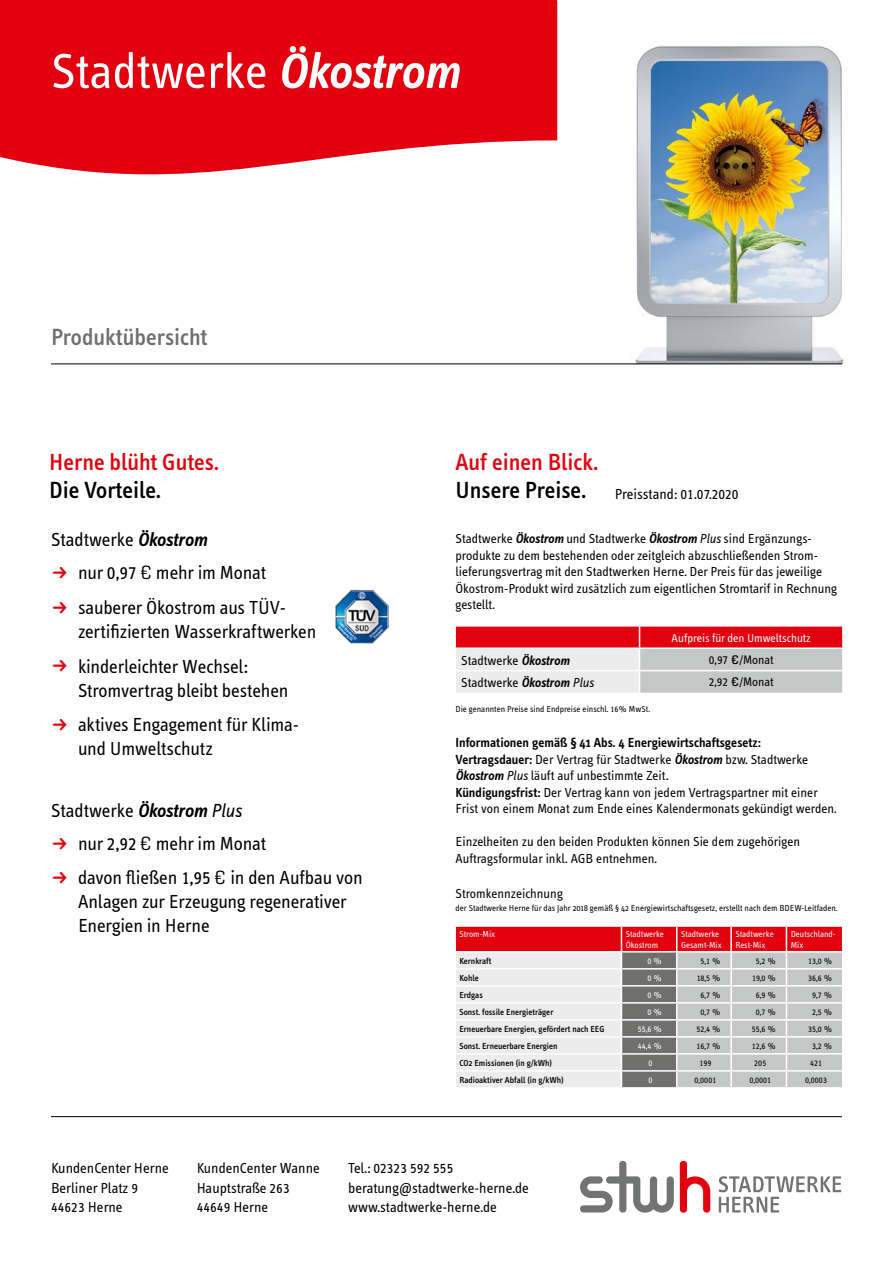
<style>
.page{position:relative;width:893px;height:1263px;background:#fff}
.page>*{position:absolute;margin:0;border:0;box-sizing:border-box;transform-origin:0 0}
.t1{font:51px "Info Text";color:#fff}
.t2{font:500 24px "Info Text";color:#e3000f}
.t3{font:500 24px "Info Text";color:#000}
.t4{font:500 24px "Info Text";color:#6f6f6e}
.t5{font:19.5px/33.8px "Info Text";letter-spacing:-.01em;color:#000}
.t6{font:15px/19.5px "Info Text";color:#000}
.t7{font:15px "Info Text Normal Caps";color:#000}
.t8{font:13.5px/16.5px "Info Text";color:#000}
.t9{font:12.75px "Info Text";color:#000}
.t10{font:12px "Info Text";color:#fff}
.t11{font:500 9px "Info Text";color:#000}
.t12{font:9px "Info Text";color:#000}
.t13{font:9px "Info Text Normal Caps";color:#000}
.t14{font:9px/10.5px "Info Text";color:#fff}
.t15{font:9px "Info Text Normal Caps";color:#fff}
.s1{font-family:"Info Disp";font-weight:600;font-style:italic}
.s2{font-family:"Info Text Normal Caps"}
.s3{font-family:"Geogrotesque"}
.s4{font-family:"Info Disp";font-style:italic}
.s5{font-family:"Geogrotesque";font-weight:500}
.s6{font-weight:600}
.s7{font-family:"Info Text"}
</style>
<div class="page">
<hr style="left:51px;top:1116px;width:791px;height:1px;background:#000">
<svg style="left:0;top:0;width:557px;height:175px;background:#e51624"></svg>
<img style="left:635px;top:46px;width:209px;height:318px">
<hr style="left:51px;top:363px;width:791px;height:1px;background:#000">
<svg style="left:455px;top:626px;width:388px;height:67px;background:#dd979c"></svg>
<hr style="left:842px;top:627px;width:2px;height:20px;background:#fff">
<img style="left:335px;top:590px;width:54px;height:53px">
<svg style="left:455px;top:926px;width:388px;height:162px;background:#d2b1b4"></svg>
<svg style="left:719px;top:1176px;width:122px;height:36px"></svg>
<svg style="left:680px;top:1161px;width:30px;height:52px"></svg>
<svg style="left:580px;top:1161px;width:94px;height:52px"></svg>
<h1 class="t1" style="left:51px;top:43px;width:410px">Stadtwerke <span class="s1">Ökostrom</span></h1>
<h2 class="t4" style="left:51px;top:324px;width:158px">Produktübersicht</h2>
<h2 class="t2" style="left:49px;top:449px;width:171px">Herne blüht Gutes.</h2>
<h2 class="t3" style="left:49px;top:477px;width:113px">Die Vorteile.</h2>
<h3 class="t5" style="left:78px;top:523px;width:210px;text-indent:-27px">Stadtwerke <span class="s1">Ökostrom<br></span>nur <span class="s2">0,97</span><span class="s3">€</span> mehr im Monat sauberer Ökostrom aus TÜV-</h3>
<h3 class="t5" style="left:78px;top:614px;width:240px;line-height:34.7px">zertifizierten Wasserkraftwerken kinderleichter Wechsel:</h3>
<h3 class="t5" style="left:78px;top:673px;width:223px;line-height:34.7px">Stromvertrag bleibt bestehen aktives Engagement für Klima-</h3>
<h3 class="t5" style="left:78px;top:732px;width:137px">und Umweltschutz</h3>
<h3 class="t5" style="left:78px;top:794px;width:286px;text-indent:-27px">Stadtwerke <span class="s1">Ökostrom</span> <span class="s4">Plus<br></span>nur <span class="s2">2,92</span><span class="s3">€</span> mehr im Monat<br>davon fließen <span class="s2">1,95</span><span class="s3">€</span> in den Aufbau von</h3>
<h3 class="t5" style="left:78px;top:890px;width:270px;line-height:24px">Anlagen zur Erzeugung regenerativer<br>Energien in Herne</h3>
<h2 class="t2" style="left:455px;top:449px;width:144px">Auf einen Blick.</h2>
<h2 class="t3" style="left:455px;top:477px;width:132px">Unsere Preise.</h2>
<p class="t6" style="left:615px;top:484px;width:125px">Preisstand: <span class="s2">01.07.2020</span></p>
<p class="t8" style="left:455px;top:530px;width:383px">Stadtwerke <span class="s1">Ökostrom</span> und Stadtwerke <span class="s1">Ökostrom</span> <span class="s4">Plus</span> sind Ergänzungs&shy;produkte zu dem bestehenden oder zeitgleich abzuschließenden Strom&shy;lieferungsvertrag mit den Stadtwerken Herne. Der Preis für das jeweilige Ökostrom-Produkt wird zusätzlich zum eigentlichen Stromtarif in Rechnung gestellt.</p>
<p class="t10" style="left:672px;top:631px;width:141px">Aufpreis für den Umweltschutz</p>
<p class="t8" style="left:461px;top:652px;width:110px">Stadtwerke <span class="s1">Ökostrom</span></p>
<p class="t9" style="left:709px;top:652px;width:66px"><span class="s2">0,97</span> <span class="s5">€</span>/Monat</p>
<p class="t8" style="left:461px;top:675px;width:134px">Stadtwerke <span class="s1">Ökostrom</span> <span class="s4">Plus</span></p>
<p class="t9" style="left:709px;top:675px;width:66px"><span class="s2">2,92</span> <span class="s5">€</span>/Monat</p>
<p class="t12" style="left:455px;top:704px;width:196px">Die genannten Preise sind Endpreise einschl. <span class="s2">16</span>% MwSt.</p>
<p class="t8" style="left:455px;top:735px;width:383px"><span class="s6">Informationen gemäß § 41 Abs. 4 Energiewirtschaftsgesetz:<br>Vertragsdauer:</span> Der Vertrag für Stadtwerke <span class="s1">Ökostrom</span> bzw. Stadtwerke <span class="s1">Ökostrom</span> <span class="s4">Plus</span> läuft auf unbestimmte Zeit.<br><span class="s6">Kündigungsfrist:</span> Der Vertrag kann von jedem Vertragspartner mit einer Frist von einem Monat zum Ende eines Kalendermonats gekündigt werden.</p>
<p class="t8" style="left:455px;top:834px;width:346px">Einzelheiten zu den beiden Produkten können Sie dem zugehörigen<br>Auftragsformular inkl. AGB entnehmen.</p>
<p class="t8" style="left:455px;top:885px;width:109px">Stromkennzeichnung</p>
<p class="t12" style="left:455px;top:903px;width:384px">der Stadtwerke Herne für das Jahr 2018 gemäß § 42 Energiewirtschaftsgesetz, erstellt nach dem BDEW-Leitfaden.</p>
<p class="t14" style="left:459px;top:929px;width:37px">Strom-Mix</p>
<p class="t14" style="left:626px;top:929px;width:40px">Stadtwerke<br>Ökostrom</p>
<p class="t14" style="left:681px;top:929px;width:42px">Stadtwerke<br>Gesamt-Mix</p>
<p class="t14" style="left:735px;top:929px;width:40px">Stadtwerke<br>Rest-Mix</p>
<p class="t14" style="left:791px;top:929px;width:47px">Deutschland-<br>Mix</p>
<p class="t11" style="left:459px;top:956px;width:34px">Kernkraft</p>
<p class="t15" style="left:648px;top:956px;width:16px">0 %</p>
<p class="t13" style="left:700px;top:956px;width:22px">5,1 %</p>
<p class="t13" style="left:756px;top:956px;width:22px">5,2 %</p>
<p class="t13" style="left:808px;top:956px;width:25px">13,0 %</p>
<p class="t11" style="left:459px;top:973px;width:21px">Kohle</p>
<p class="t15" style="left:648px;top:973px;width:16px">0 %</p>
<p class="t13" style="left:697px;top:973px;width:25px">18,5 %</p>
<p class="t13" style="left:752px;top:973px;width:25px">19,0 %</p>
<p class="t13" style="left:808px;top:973px;width:26px">36,6 %</p>
<p class="t11" style="left:459px;top:990px;width:25px">Erdgas</p>
<p class="t15" style="left:648px;top:990px;width:16px">0 %</p>
<p class="t13" style="left:700px;top:990px;width:22px">6,7 %</p>
<p class="t13" style="left:756px;top:990px;width:22px">6,9 %</p>
<p class="t13" style="left:812px;top:990px;width:21px">9,7 %</p>
<p class="t11" style="left:459px;top:1007px;width:95px">Sonst. fossile Energieträger</p>
<p class="t15" style="left:648px;top:1007px;width:16px">0 %</p>
<p class="t13" style="left:700px;top:1007px;width:22px">0,7 %</p>
<p class="t13" style="left:756px;top:1007px;width:22px">0,7 %</p>
<p class="t13" style="left:812px;top:1007px;width:22px">2,5 %</p>
<p class="t11" style="left:459px;top:1024px;width:147px">Erneuerbare Energien, gefördert nach EEG</p>
<p class="t15" style="left:638px;top:1024px;width:26px">55,6 %</p>
<p class="t13" style="left:696px;top:1024px;width:26px">52,4 %</p>
<p class="t13" style="left:752px;top:1024px;width:26px">55,6 %</p>
<p class="t13" style="left:808px;top:1024px;width:26px">35,0 %</p>
<p class="t11" style="left:459px;top:1041px;width:100px">Sonst. Erneuerbare Energien</p>
<p class="t15" style="left:638px;top:1041px;width:26px">44,4 %</p>
<p class="t13" style="left:697px;top:1041px;width:25px">16,7 %</p>
<p class="t13" style="left:752px;top:1041px;width:26px">12,6 %</p>
<p class="t13" style="left:812px;top:1041px;width:22px">3,2 %</p>
<p class="t11" style="left:459px;top:1058px;width:94px">CO2 Emissionen (in g/kWh)</p>
<p class="t15" style="left:649px;top:1058px;width:6px">0</p>
<p class="t13" style="left:699px;top:1058px;width:13px">199</p>
<p class="t13" style="left:754px;top:1058px;width:14px">205</p>
<p class="t13" style="left:810px;top:1058px;width:14px">421</p>
<p class="t11" style="left:459px;top:1075px;width:106px">Radioaktiver Abfall (in g/kWh)</p>
<p class="t15" style="left:649px;top:1075px;width:6px">0</p>
<p class="t13" style="left:694px;top:1075px;width:23px">0,0001</p>
<p class="t13" style="left:749px;top:1075px;width:23px">0,0001</p>
<p class="t13" style="left:805px;top:1075px;width:23px">0,0003</p>
<p class="t6" style="left:51px;top:1159px;width:119px">KundenCenter Herne<br>Berliner Platz <span class="s2">9</span></p>
<p class="t7" style="left:51px;top:1199px;width:73px">44623 <span class="s7">Herne</span></p>
<p class="t6" style="left:197px;top:1159px;width:125px">KundenCenter Wanne<br>Hauptstraße <span class="s2">263</span></p>
<p class="t7" style="left:197px;top:1199px;width:73px">44649 <span class="s7">Herne</span></p>
<p class="t7" style="left:348px;top:1160px;width:107px"><span class="s7">Tel.:</span> 02323 592 555</p>
<p class="t6" style="left:348px;top:1178px;width:182px">beratung@stadtwerke-herne.de www.stadtwerke-herne.de</p>
</div>
